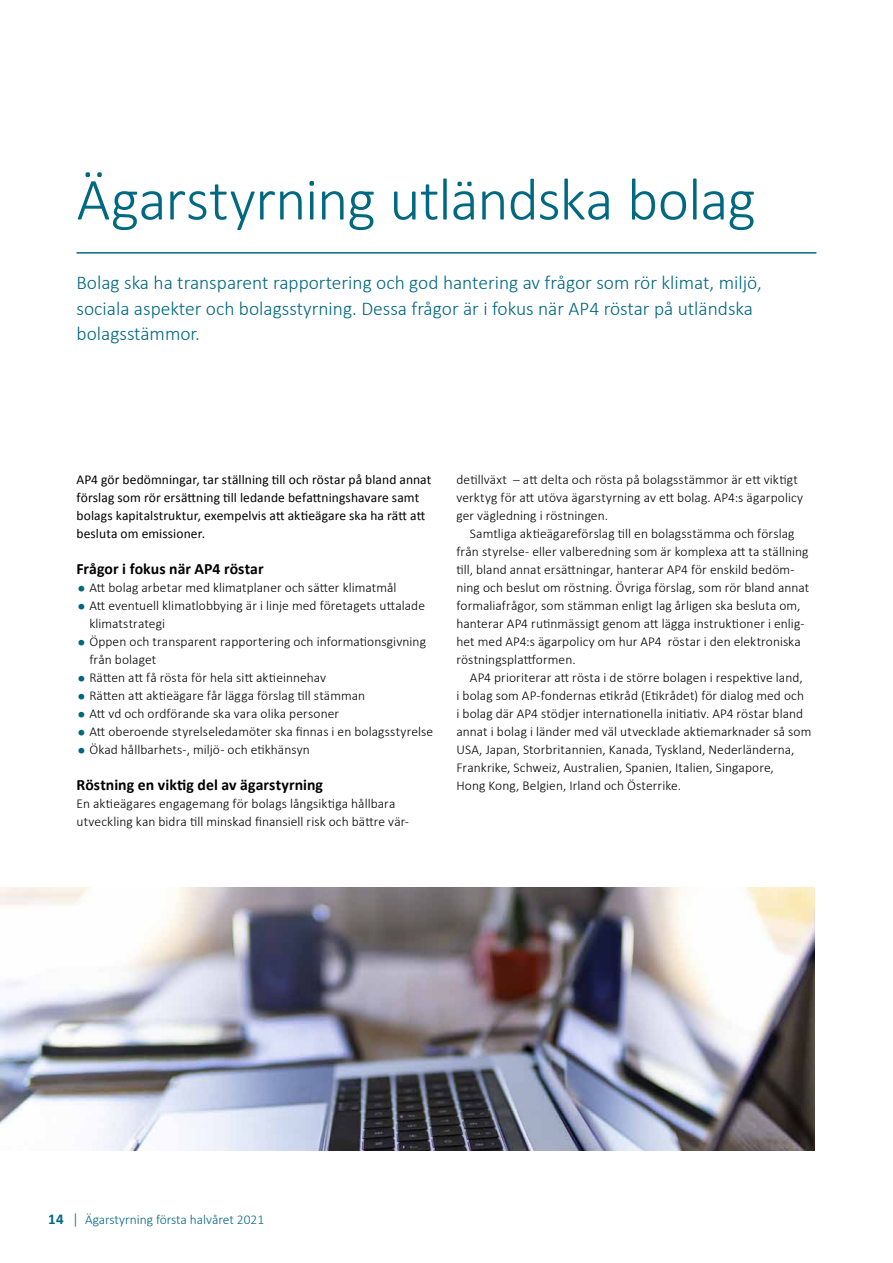
<style>
.page{position:relative;width:893px;height:1263px;background:#fff}
.page>*{position:absolute;margin:0;border:0;box-sizing:border-box;transform-origin:0 0}
.t1{font:300 60px "Calibri";letter-spacing:-.015em;color:#006881}
.t2{font:300 19.5px/25.5px "Calibri";color:#006881}
.t3{font:700 15.75px "Calibri";letter-spacing:.005em;color:#000}
.t4{font:300 13.5px/18px "Calibri";letter-spacing:.005em;color:#000}
.t5{font:13.5px/18px "Calibri";letter-spacing:.005em;color:#000}
.t6{font:300 13.5px "Calibri";color:#006881}
.s1{font-size:20.25px;color:#006881}
.s2{font-weight:700;font-size:15px}
.s3{font-size:15px}
</style>
<div class="page">
<hr style="left:77px;top:252px;width:739px;height:2px;background:#006881">
<img style="left:0;top:887px;width:814px;height:263px">
<h1 class="t1" style="left:77px;top:162px;width:681px">Ägarstyrning utländska bolag</h1>
<h2 class="t2" style="left:77px;top:270px;width:687px">Bolag ska ha transparent rapportering och god hantering av frågor som rör klimat, miljö, sociala aspekter och bolagsstyrning. Dessa frågor är i fokus när AP4 röstar på utländska bolagsstämmor.</h2>
<p class="t5" style="left:77px;top:470px;width:356px">AP4 gör bedömningar, tar ställning till och röstar på bland annat förslag som rör ersättning till ledande befattningshavare samt bolags kapitalstruktur, exempelvis att aktieägare ska ha rätt att besluta om emissioner.</p>
<p class="t3" style="left:77px;top:558px;width:189px">Frågor i fokus när AP4 röstar</p>
<p class="t4" style="left:77px;top:579px;width:321px"><span class="s1">•</span> Att bolag arbetar med klimatplaner och sätter klimatmål</p>
<p class="t4" style="left:89px;top:597px;width:337px;text-indent:-13px"><span class="s1">•</span> Att eventuell klimatlobbying är i linje med företagets uttalade klimatstrategi</p>
<p class="t4" style="left:89px;top:633px;width:338px;text-indent:-13px"><span class="s1">•</span> Öppen och transparent rapportering och informationsgivning från bolaget</p>
<p class="t4" style="left:77px;top:669px;width:251px"><span class="s1">•</span> Rätten att få rösta för hela sitt aktieinnehav</p>
<p class="t4" style="left:77px;top:687px;width:290px"><span class="s1">•</span> Rätten att aktieägare får lägga förslag till stämman</p>
<p class="t4" style="left:77px;top:705px;width:264px"><span class="s1">•</span> Att vd och ordförande ska vara olika personer</p>
<p class="t4" style="left:77px;top:723px;width:358px"><span class="s1">•</span> Att oberoende styrelseledamöter ska finnas i en bolagsstyrelse</p>
<p class="t4" style="left:77px;top:741px;width:235px"><span class="s1">•</span> Ökad hållbarhets-, miljö- och etikhänsyn</p>
<p class="t3" style="left:77px;top:774px;width:248px">Röstning en viktig del av ägarstyrning</p>
<p class="t4" style="left:77px;top:795px;width:334px">En aktieägares engagemang för bolags långsiktiga hållbara utveckling kan bidra till minskad finansiell risk och bättre vär-</p>
<p class="t4" style="left:456px;top:471px;width:348px">detillväxt – att delta och rösta på bolagsstämmor är ett viktigt verktyg för att utöva ägarstyrning av ett bolag. AP4:s ägarpolicy ger vägledning i röstningen.</p>
<p class="t4" style="left:456px;top:525px;width:354px;text-indent:14px">Samtliga aktieägareförslag till en bolagsstämma och förslag från styrelse- eller valberedning som är komplexa att ta ställning till, bland annat ersättningar, hanterar AP4 för enskild bedöm&shy;ning och beslut om röstning. Övriga förslag, som rör bland annat formaliafrågor, som stämman enligt lag årligen ska besluta om, hanterar AP4 rutinmässigt genom att lägga instruktioner i enlig&shy;het med AP4:s ägarpolicy om hur AP4 röstar i den elektroniska röstningsplattformen.</p>
<p class="t4" style="left:456px;top:669px;width:356px;text-indent:14px">AP4 prioriterar att rösta i de större bolagen i respektive land,<br>i bolag som AP-fondernas etikråd (Etikrådet) för dialog med och<br>i bolag där AP4 stödjer internationella initiativ. AP4 röstar bland annat i bolag i länder med väl utvecklade aktiemarknader så som USA, Japan, Storbritannien, Kanada, Tyskland, Nederländerna, Frankrike, Schweiz, Australien, Spanien, Italien, Singapore,<br>Hong Kong, Belgien, Irland och Österrike.</p>
<p class="t6" style="left:48px;top:1211px;width:218px"><span class="s2">14</span> <span class="s3">|</span> Ägarstyrning första halvåret 2021</p>
</div>
